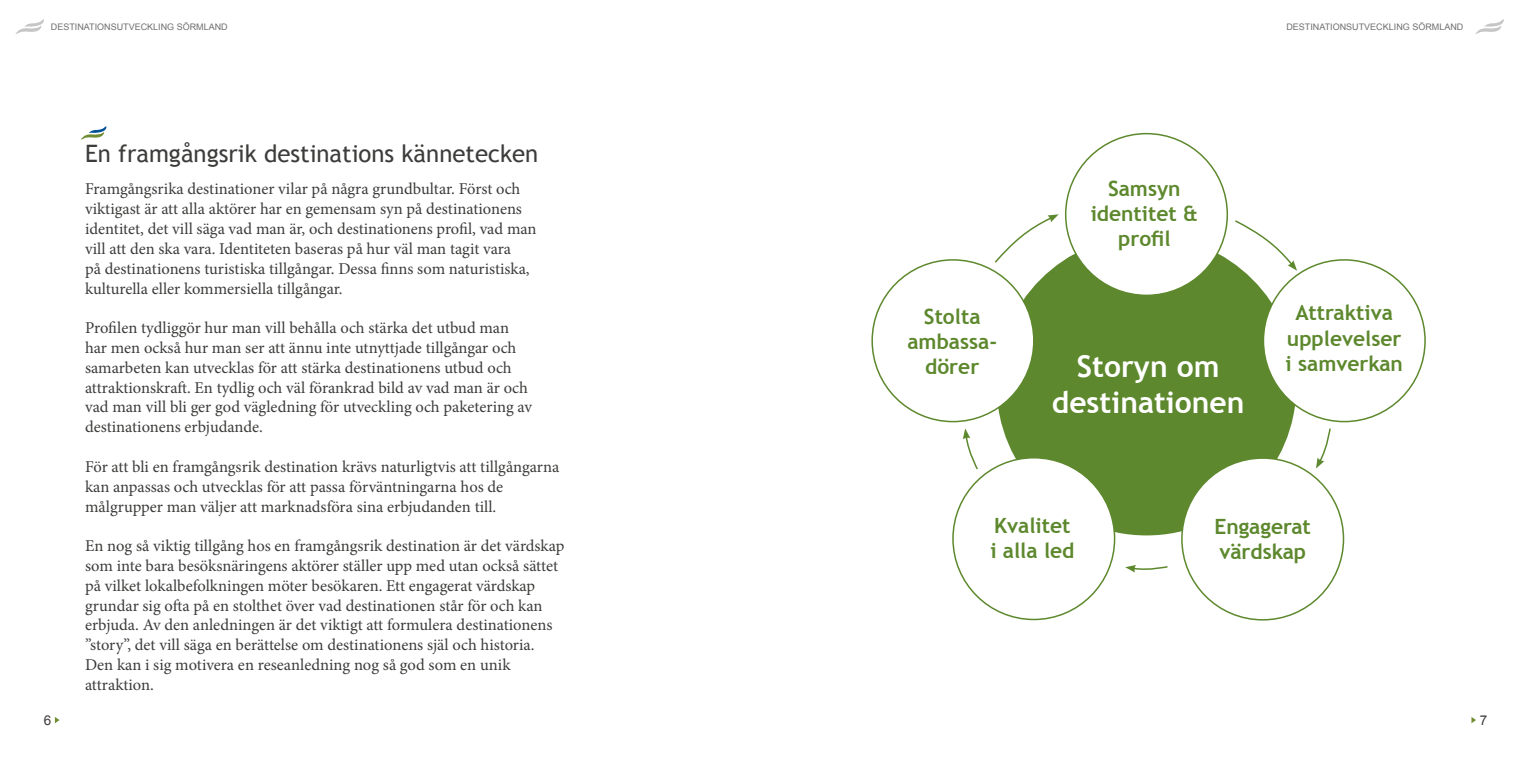
<style>
.page{position:relative;width:1531px;height:766px;background:#fff}
.page>*{position:absolute;margin:0;border:0;box-sizing:border-box;transform-origin:0 0}
.t1{font:700 30px/36px "Trebuchet MS";color:#fff;text-align:center}
.t2{font:24px "Trebuchet MS";color:#3c3c3b}
.t3{font:700 21px/25.2px "Trebuchet MS";color:#5d882d;text-align:center}
.t4{font:16.5px/19.8px "Minion Pro";color:#3c3c3b}
.t5{font:13.5px "Arial";color:#3c3c3b}
.t6{font:9px "Arial";color:#706f6f}
</style>
<div class="page">
<svg style="left:55px;top:717px;width:5px;height:6px"></svg>
<svg style="left:1471px;top:717px;width:5px;height:6px"></svg>
<svg style="left:15px;top:19px;width:29px;height:15px"></svg>
<svg style="left:81px;top:126px;width:26px;height:14px"></svg>
<div style="left:996px;top:235px;width:300px;height:300px;background:#5d882d;border-radius:50%"></div>
<div style="left:1065px;top:134px;width:162px;height:161px;background:#fff;border-radius:50%"></div>
<div style="left:872px;top:260px;width:162px;height:161px;background:#fff;border-radius:50%"></div>
<div style="left:1263px;top:260px;width:162px;height:161px;background:#fff;border-radius:50%"></div>
<div style="left:953px;top:457px;width:161px;height:162px;background:#fff;border-radius:50%"></div>
<div style="left:1182px;top:458px;width:161px;height:161px;background:#fff;border-radius:50%"></div>
<svg style="left:994px;top:214px;width:64px;height:49px"></svg>
<svg style="left:1233px;top:220px;width:64px;height:51px"></svg>
<svg style="left:1316px;top:428px;width:15px;height:40px"></svg>
<svg style="left:1125px;top:565px;width:43px;height:7px"></svg>
<svg style="left:963px;top:428px;width:15px;height:42px"></svg>
<svg style="left:1475px;top:19px;width:29px;height:15px"></svg>
<p class="t6" style="left:51px;top:21px;width:178px">DESTINATIONSUTVECKLING SÖRMLAND</p>
<h2 class="t2" style="left:85px;top:140px;width:455px">En framgångsrik destinations kännetecken</h2>
<p class="t4" style="left:85px;top:179px;width:453px">Framgångsrika destinationer vilar på några grundbultar. Först och viktigast är att alla aktörer har en gemensam syn på destinationens identitet, det vill säga vad man är, och destinationens profil, vad man vill att den ska vara. Identiteten baseras på hur väl man tagit vara<br>på destinationens turistiska tillgångar. Dessa finns som naturistiska, kulturella eller kommersiella tillgångar.</p>
<p class="t4" style="left:85px;top:318px;width:449px">Profilen tydliggör hur man vill behålla och stärka det utbud man har men också hur man ser att ännu inte utnyttjade tillgångar och samarbeten kan utvecklas för att stärka destinationens utbud och attraktionskraft. En tydlig och väl förankrad bild av vad man är och vad man vill bli ger god vägledning för utveckling och paketering av destinationens erbjudande.</p>
<p class="t4" style="left:85px;top:456px;width:476px">För att bli en framgångsrik destination krävs naturligtvis att tillgångarna kan anpassas och utvecklas för att passa förväntningarna hos de målgrupper man väljer att marknadsföra sina erbjudanden till.</p>
<p class="t4" style="left:85px;top:536px;width:481px">En nog så viktig tillgång hos en framgångsrik destination är det värdskap som inte bara besöksnäringens aktörer ställer upp med utan också sättet på vilket lokalbefolkningen möter besökaren. Ett engagerat värdskap grundar sig ofta på en stolthet över vad destinationen står för och kan erbjuda. Av den anledningen är det viktigt att formulera destinationens ”story”, det vill säga en berättelse om destinationens själ och historia.<br>Den kan i sig motivera en reseanledning nog så god som en unik attraktion.</p>
<p class="t6" style="left:1286px;top:21px;width:178px">DESTINATIONSUTVECKLING SÖRMLAND</p>
<p class="t3" style="left:907px;top:303px;width:91px">Stolta ambassa&shy;dörer</p>
<p class="t3" style="left:1090px;top:176px;width:109px">Samsyn identitet &amp; profil</p>
<h1 class="t1" style="left:1052px;top:348px;width:194px">Storyn om destinationen</h1>
<p class="t3" style="left:1285px;top:300px;width:119px">Attraktiva upplevelser i samverkan</p>
<p class="t3" style="left:990px;top:512px;width:86px;text-align:left">Kvalitet i alla led</p>
<p class="t3" style="left:1214px;top:513px;width:98px;text-align:left">Engagerat värdskap</p>
<p class="t5" style="left:44px;top:711px;width:9px">6</p>
<p class="t5" style="left:1480px;top:711px;width:9px">7</p>
</div>
